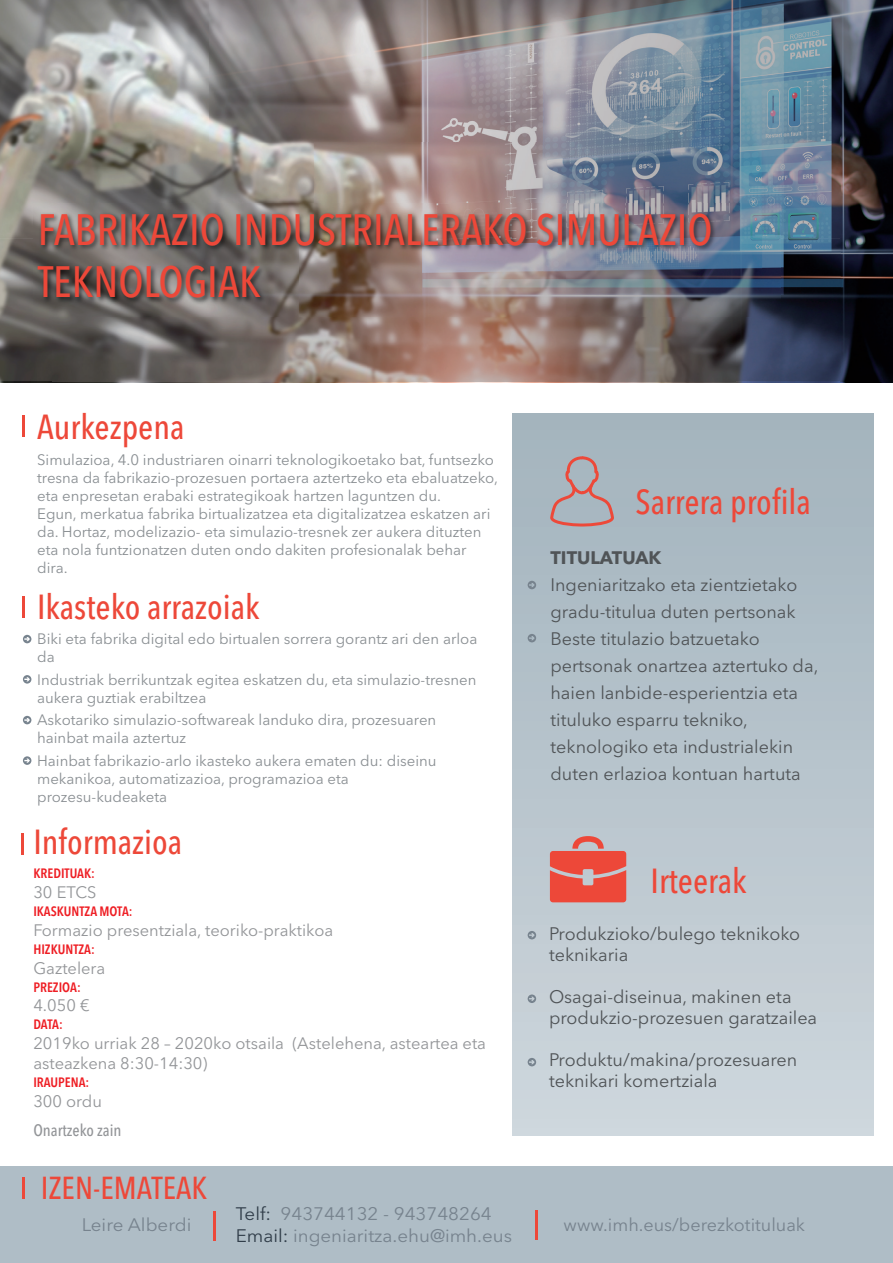
<style>
.page{position:relative;width:893px;height:1263px;background:#fff}
.page>*{position:absolute;margin:0;border:0;box-sizing:border-box;transform-origin:0 0}
.t1{font:500 condensed 43.5px/52.2px "Avenir Next LT Pro";color:#ed4839}
.t2{font:500 condensed 34.5px "Avenir Next LT Pro";color:#ed4839}
.t3{font:500 condensed 31.5px "Avenir Next LT Pro";color:#ed4839}
.t4{font:18px/27px "Avenir Next LT Pro";color:#505457}
.t5{font:18px/21.6px "Avenir Next LT Pro";color:#77838e;scale:1.04 1}
.t6{font:18px "Avenir Next LT Pro";color:#77838e}
.t7{font:700 18px "Avenir Next LT Pro";color:#505457}
.t8{font:16.5px/19.8px "Avenir Next LT Pro";color:#939598}
.t9{font:500 condensed 16.5px "Avenir Next LT Pro";color:#939598}
.t10{font:15px/18px "Avenir Next LT Pro";color:#8a8f93}
.t11{font:600 condensed 13.5px "Avenir Next LT Pro";color:#ee1d23}
.s1{color:#313e4a}
</style>
<div class="page">
<img style="left:0;top:381px;width:893px;height:2px">
<img style="left:0;top:0;width:840px;height:143px">
<img style="left:840px;top:0;width:53px;height:381px">
<img style="left:0;top:143px;width:315px;height:95px">
<img style="left:315px;top:143px;width:315px;height:61px">
<img style="left:630px;top:143px;width:211px;height:95px">
<img style="left:0;top:238px;width:52px;height:143px">
<img style="left:736px;top:238px;width:105px;height:143px">
<img style="left:52px;top:317px;width:684px;height:64px">
<svg style="left:23px;top:635px;width:8px;height:8px"></svg>
<svg style="left:23px;top:675px;width:8px;height:9px"></svg>
<svg style="left:23px;top:716px;width:8px;height:8px"></svg>
<svg style="left:23px;top:756px;width:8px;height:9px"></svg>
<hr style="left:22px;top:596px;width:2px;height:22px;background:#ed4839">
<hr style="left:22px;top:416px;width:2px;height:21px;background:#ed4839">
<hr style="left:21px;top:833px;width:3px;height:22px;background:#ed4839">
<div style="left:513px;top:413px;width:360px;height:722px;background:linear-gradient(to bottom,#a2b3bd,#ced7dd)"></div>
<svg style="left:528px;top:931px;width:8px;height:8px"></svg>
<svg style="left:528px;top:994px;width:8px;height:9px"></svg>
<svg style="left:528px;top:1058px;width:8px;height:8px"></svg>
<svg style="left:550px;top:836px;width:76px;height:66px"></svg>
<svg style="left:549px;top:455px;width:66px;height:100px"></svg>
<svg style="left:528px;top:581px;width:8px;height:8px"></svg>
<svg style="left:528px;top:634px;width:8px;height:8px"></svg>
<img style="left:33px;top:204px;width:747px;height:113px">
<div style="left:0;top:1167px;width:893px;height:96px;background:#afbdc6"></div>
<hr style="left:23px;top:1177px;width:2px;height:21px;background:#ed4839">
<hr style="left:213px;top:1211px;width:2px;height:29px;background:#ed4839">
<hr style="left:535px;top:1210px;width:2px;height:29px;background:#ed4839">
<h1 class="t1" style="left:38px;top:204px;width:677px">FABRIKAZIO INDUSTRIALERAKO SIMULAZIO<br>TEKNOLOGIAK</h1>
<h2 class="t2" style="left:37px;top:406px;width:149px">Aurkezpena</h2>
<p class="t10" style="left:37px;top:450px;width:462px">Simulazioa, 4.0 industriaren oinarri teknologikoetako bat, funtsezko tresna da fabrikazio-prozesuen portaera aztertzeko eta ebaluatzeko, eta enpresetan erabaki estrategikoak hartzen laguntzen du.<br>Egun, merkatua fabrika birtualizatzea eta digitalizatzea eskatzen ari da. Hortaz, modelizazio- eta simulazio-tresnek zer aukera dituzten eta nola funtzionatzen duten ondo dakiten profesionalak behar dira.</p>
<h2 class="t2" style="left:37px;top:586px;width:224px">Ikasteko arrazoiak</h2>
<p class="t10" style="left:37px;top:630px;width:442px">Biki eta fabrika digital edo birtualen sorrera gorantz ari den arloa da</p>
<p class="t10" style="left:37px;top:671px;width:441px">Industriak berrikuntzak egitea eskatzen du, eta simulazio-tresnen aukera guztiak erabiltzea</p>
<p class="t10" style="left:37px;top:711px;width:401px">Askotariko simulazio-softwareak landuko dira, prozesuaren hainbat maila aztertuz</p>
<p class="t10" style="left:37px;top:752px;width:401px">Hainbat fabrikazio-arlo ikasteko aukera ematen du: diseinu mekanikoa, automatizazioa, programazioa eta prozesu-kudeaketa</p>
<h2 class="t2" style="left:33px;top:821px;width:150px">Informazioa</h2>
<p class="t11" style="left:33px;top:865px;width:63px">KREDITUAK:</p>
<p class="t8" style="left:33px;top:882px;width:65px">30 ETCS</p>
<p class="t11" style="left:33px;top:903px;width:101px">IKASKUNTZA MOTA:</p>
<p class="t8" style="left:33px;top:920px;width:301px">Formazio presentziala, teoriko-praktikoa</p>
<p class="t11" style="left:33px;top:941px;width:63px">HIZKUNTZA:</p>
<p class="t8" style="left:33px;top:958px;width:73px">Gaztelera</p>
<p class="t11" style="left:33px;top:979px;width:49px">PREZIOA:</p>
<p class="t8" style="left:33px;top:996px;width:58px">4.050 €</p>
<p class="t11" style="left:33px;top:1016px;width:31px">DATA:</p>
<p class="t8" style="left:33px;top:1033px;width:454px">2019ko urriak 28 – 2020ko otsaila (Astelehena, asteartea eta asteazkena 8:30-14:30)</p>
<p class="t11" style="left:33px;top:1074px;width:57px">IRAUPENA:</p>
<p class="t8" style="left:33px;top:1091px;width:70px">300 ordu</p>
<p class="t9" style="left:33px;top:1120px;width:90px">Onartzeko zain</p>
<h2 class="t2" style="left:635px;top:481px;width:177px">Sarrera profila</h2>
<p class="t7" style="left:550px;top:547px;width:112px">TITULATUAK</p>
<p class="t4" style="left:550px;top:571px;width:269px">Ingeniaritzako eta zientzietako gradu-titulua duten pertsonak<br>Beste titulazio batzuetako pertsonak onartzea aztertuko da, haien lanbide-esperientzia eta tituluko esparru tekniko, teknologiko eta industrialekin duten erlazioa kontuan hartuta</p>
<h2 class="t2" style="left:650px;top:860px;width:98px">Irteerak</h2>
<p class="t4" style="left:549px;top:923px;width:253px;line-height:21px">Produkzioko/bulego teknikoko teknikaria</p>
<p class="t4" style="left:549px;top:986px;width:270px;line-height:21px">Osagai-diseinua, makinen eta produkzio-prozesuen garatzailea</p>
<p class="t4" style="left:549px;top:1049px;width:250px;line-height:21px">Produktu/makina/prozesuaren teknikari komertziala</p>
<h3 class="t3" style="left:41px;top:1169px;width:168px">IZEN-EMATEAK</h3>
<p class="t5" style="left:82px;top:1213px;width:107px">Leire Alberdi</p>
<p class="t5" style="left:236px;top:1203px;width:267px"><span class="s1">Telf:</span> 943744132 - 943748264<br><span class="s1">Email:</span> ingeniaritza.ehu@imh.eus</p>
<p class="t6" style="left:564px;top:1214px;width:243px">www.imh.eus/berezkotituluak</p>
</div>
